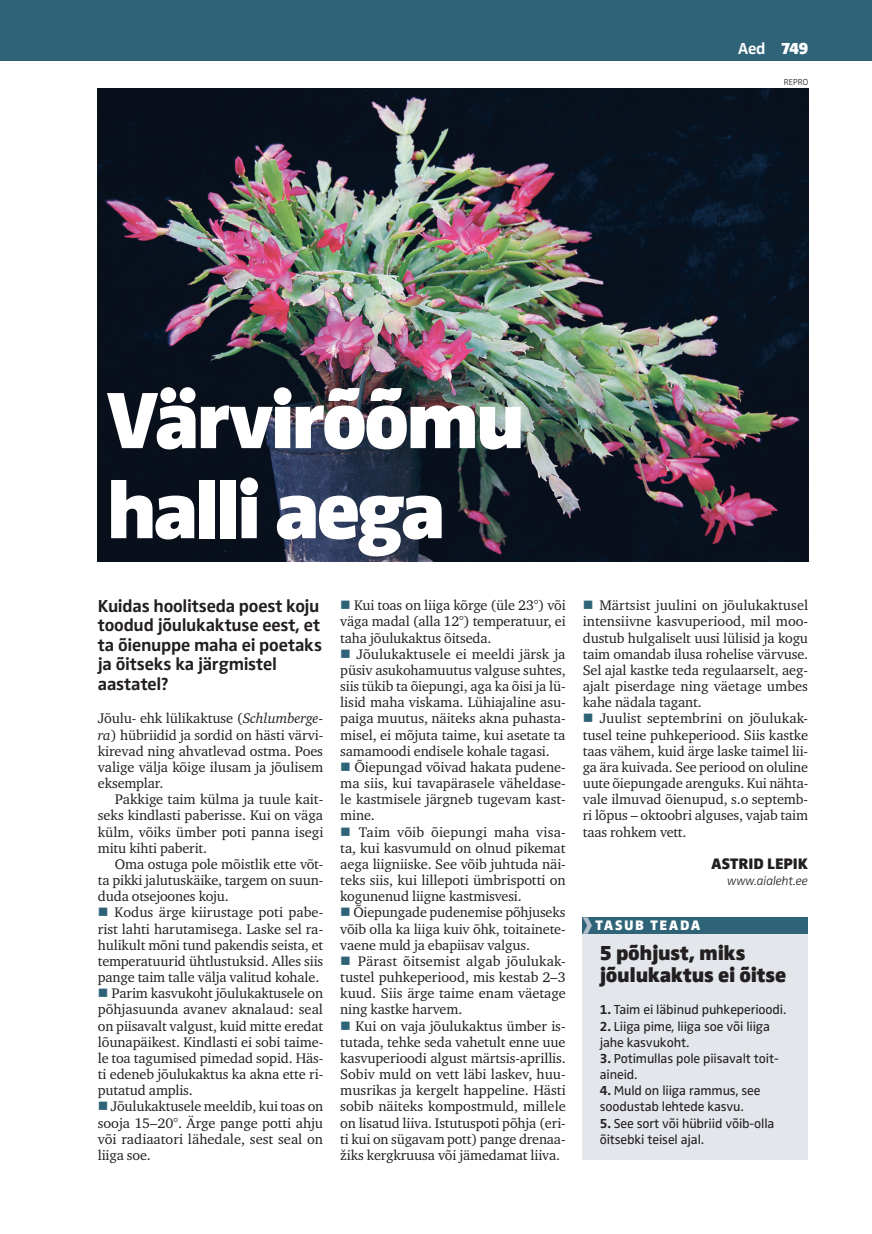
<style>
.page{position:relative;width:872px;height:1234px;background:#fff}
.page>*{position:absolute;margin:0;border:0;box-sizing:border-box;transform-origin:0 0}
.t1{font:900 82.5px/90px "Zwo Pro";letter-spacing:-.045em;color:#fff}
.t2{font:900 21px/21.9px "Zwo Pro";letter-spacing:-.015em;color:#231f20}
.t3{font:700 18px/19.5px "Zwo Pro";letter-spacing:-.015em;color:#231f20}
.t4{font:700 16.5px "Zwo Pro";color:#fff}
.t5{font:900 15.75px "Zwo Pro";color:#231f20}
.t6{font:14.25px/16.2px "Charter ITC";letter-spacing:-.01em;color:#231f20;text-align:justify}
.t7{font:900 14.25px "Zwo Pro";letter-spacing:.1em;color:#fff}
.t8{font:13.5px/16.2px "Zwo Pro";letter-spacing:-.01em;color:#231f20}
.t9{font:italic 300 12.75px "Zwo Pro";letter-spacing:-.01em;color:#231f20}
.t10{font:300 9px "Zwo Pro";color:#231f20}
.s1{font-weight:900}
.s2{font-style:italic}
.s3{color:#2e6378}
.s4{font-weight:700}
</style>
<div class="page">
<div style="left:0;top:0;width:872px;height:60px;background:#2e6378"></div>
<img style="left:98px;top:89px;width:710px;height:472px">
<div style="left:583px;top:926px;width:225px;height:233px;background:#e3e7eb"></div>
<div style="left:583px;top:917px;width:225px;height:16px;background:#2e6378"></div>
<svg style="left:583px;top:917px;width:9px;height:16px"></svg>
<p class="t4" style="left:738px;top:39px;width:72px">Aed <span class="s1">749</span></p>
<p class="t10" style="left:783px;top:77px;width:26px">REPRO</p>
<h1 class="t1" style="left:106px;top:376px;width:421px">Värvirõõmu halli aega</h1>
<p class="t3" style="left:98px;top:596px;width:226px">Kuidas hoolitseda poest koju toodud jõulukaktuse eest, et ta õienuppe maha ei poetaks ja õitseks ka järgmistel aastatel?</p>
<p class="t6" style="left:98px;top:710px;width:227px">Jõulu- ehk lülikaktuse (<span class="s2">Schlumberge&shy;ra</span>) hübriidid ja sordid on hästi värvi&shy;kirevad ning ahvatlevad ostma. Poes valige välja kõige ilusam ja jõulisem eksemplar.</p>
<p class="t6" style="left:98px;top:791px;width:227px;text-indent:17px">Pakkige taim külma ja tuule kait&shy;seks kindlasti paberisse. Kui on väga külm, võiks ümber poti panna isegi mitu kihti paberit.</p>
<p class="t6" style="left:98px;top:855px;width:227px;text-indent:17px">Oma ostuga pole mõistlik ette võt&shy;ta pikki jalutuskäike, targem on suun&shy;duda otsejoones koju.</p>
<p class="t6" style="left:98px;top:904px;width:227px"><span class="s3">■</span> Kodus ärge kiirustage poti pabe&shy;rist lahti harutamisega. Laske sel ra&shy;hulikult mõni tund pakendis seista, et temperatuurid ühtlustuksid. Alles siis pange taim talle välja valitud kohale.</p>
<p class="t6" style="left:98px;top:985px;width:227px"><span class="s3">■</span> Parim kasvukoht jõulukaktusele on põhjasuunda avanev aknalaud: seal on piisavalt valgust, kuid mitte eredat lõunapäikest. Kindlasti ei sobi taime&shy;le toa tagumised pimedad sopid. Häs&shy;ti edeneb jõulukaktus ka akna ette ri&shy;putatud amplis.</p>
<p class="t6" style="left:98px;top:1098px;width:227px"><span class="s3">■</span> Jõulukaktusele meeldib, kui toas on sooja 15–20°. Ärge pange potti ahju või radiaatori lähedale, sest seal on liiga soe.</p>
<p class="t6" style="left:340px;top:597px;width:227px"><span class="s3">■</span> Kui toas on liiga kõrge (üle 23°) või väga madal (alla 12°) temperatuur, ei taha jõulukaktus õitseda.</p>
<p class="t6" style="left:340px;top:645px;width:227px"><span class="s3">■</span> Jõulukaktusele ei meeldi järsk ja püsiv asukohamuutus valguse suhtes, siis tükib ta õiepungi, aga ka õisi ja lü&shy;lisid maha viskama. Lühiajaline asu&shy;paiga muutus, näiteks akna puhasta&shy;misel, ei mõjuta taime, kui asetate ta samamoodi endisele kohale tagasi.</p>
<p class="t6" style="left:340px;top:758px;width:227px"><span class="s3">■</span> Õiepungad võivad hakata pudene&shy;ma siis, kui tavapärasele väheldase&shy;le kastmisele järgneb tugevam kast&shy;mine.</p>
<p class="t6" style="left:340px;top:823px;width:227px"><span class="s3">■</span> Taim võib õiepungi maha visa&shy;ta, kui kasvumuld on olnud pikemat aega liigniiske. See võib juhtuda näi&shy;teks siis, kui lillepoti ümbrispotti on kogunenud liigne kastmisvesi.</p>
<p class="t6" style="left:340px;top:904px;width:227px"><span class="s3">■</span> Õiepungade pudenemise põhjuseks võib olla ka liiga kuiv õhk, toitainete&shy;vaene muld ja ebapiisav valgus.</p>
<p class="t6" style="left:340px;top:952px;width:227px"><span class="s3">■</span> Pärast õitsemist algab jõulukak&shy;tustel puhkeperiood, mis kestab 2–3 kuud. Siis ärge taime enam väetage ning kastke harvem.</p>
<p class="t6" style="left:340px;top:1017px;width:227px"><span class="s3">■</span> Kui on vaja jõulukaktus ümber is&shy;tutada, tehke seda vahetult enne uue kasvuperioodi algust märtsis-aprillis.<br>Sobiv muld on vett läbi laskev, huu&shy;musrikas ja kergelt happeline. Hästi sobib näiteks kompostmuld, millele on lisatud liiva. Istutuspoti põhja (eri&shy;ti kui on sügavam pott) pange drenaa&shy;žiks kergkruusa või jämedamat liiva.</p>
<p class="t6" style="left:583px;top:597px;width:227px"><span class="s3">■</span> Märtsist juulini on jõulukaktusel intensiivne kasvuperiood, mil moo&shy;dustub hulgaliselt uusi lülisid ja kogu taim omandab ilusa rohelise värvuse.<br>Sel ajal kastke teda regulaarselt, aeg&shy;ajalt piserdage ning väetage umbes kahe nädala tagant.</p>
<p class="t6" style="left:583px;top:710px;width:227px"><span class="s3">■</span> Juulist septembrini on jõulukak&shy;tusel teine puhkeperiood. Siis kastke taas vähem, kuid ärge laske taimel lii&shy;ga ära kuivada. See periood on oluline uute õiepungade arenguks. Kui nähta&shy;vale ilmuvad õienupud, s.o septemb&shy;ri lõpus – oktoobri alguses, vajab taim taas rohkem vett.</p>
<p class="t5" style="left:711px;top:854px;width:98px">ASTRID LEPIK</p>
<p class="t9" style="left:727px;top:873px;width:82px">www.aialeht.ee</p>
<p class="t7" style="left:595px;top:916px;width:106px">TASUB TEADA</p>
<h2 class="t2" style="left:600px;top:942px;width:188px">5 põhjust, miks jõulukaktus ei õitse</h2>
<p class="t8" style="left:600px;top:1001px;width:188px"><span class="s4">1.</span> Taim ei läbinud puhkeperioodi.</p>
<p class="t8" style="left:600px;top:1018px;width:172px"><span class="s4">2.</span> Liiga pime, liiga soe või liiga jahe kasvukoht.</p>
<p class="t8" style="left:600px;top:1050px;width:181px"><span class="s4">3.</span> Potimullas pole piisavalt toit&shy;aineid.</p>
<p class="t8" style="left:600px;top:1082px;width:162px"><span class="s4">4.</span> Muld on liiga rammus, see soodustab lehtede kasvu.</p>
<p class="t8" style="left:600px;top:1114px;width:176px"><span class="s4">5.</span> See sort või hübriid võib-olla õitsebki teisel ajal.</p>
</div>
